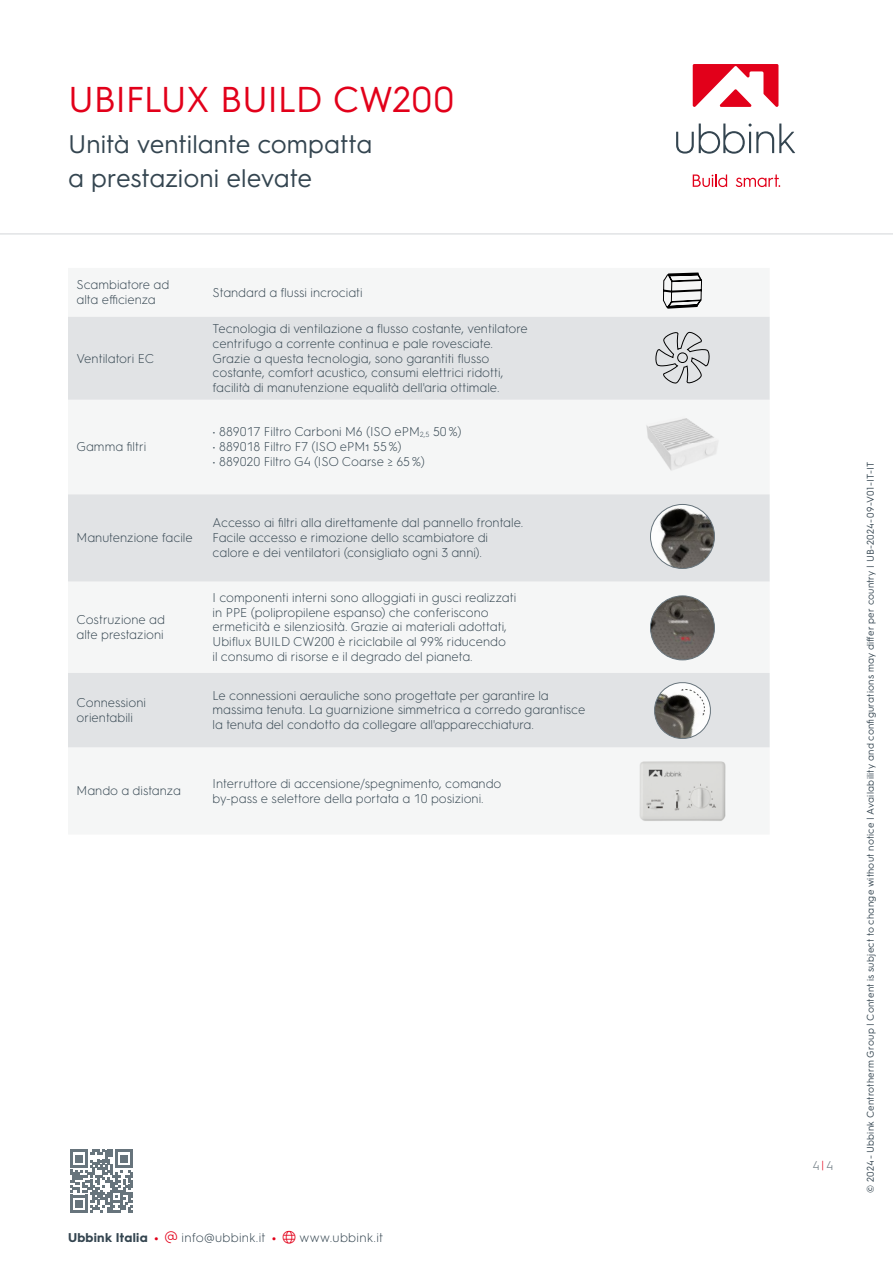
<style>
.page{position:relative;width:893px;height:1263px;background:#fff}
.page>*{position:absolute;margin:0;border:0;box-sizing:border-box;transform-origin:0 0}
.t1{font:36px "HGS3";letter-spacing:-.01em;color:#e2001a}
.t2{font:25.5px/34px "HGS3";letter-spacing:-.005em;color:#344550}
.t3{font:300 12.75px/14.9px "HGS3";color:#344550}
.t4{font:300 12.75px "HGS3";letter-spacing:.02em;color:#344550}
.t5{font:700 12.75px "HGS3";letter-spacing:.02em;color:#344550}
.t6{font:300 12.75px "HGS3";color:#67747c}
.t7{font:9.75px "HGS3";letter-spacing:.03em;color:#344550}
.s1{font-size:7.5px}
.s2{color:#e2001a}
.s3{font-weight:700;color:#e2001a}
</style>
<div class="page">
<svg style="left:676px;top:124px;width:119px;height:30px"></svg>
<svg style="left:693px;top:174px;width:34px;height:13px"></svg>
<svg style="left:736px;top:174px;width:44px;height:13px"></svg>
<svg style="left:693px;top:64px;width:85px;height:43px"></svg>
<hr style="left:0;top:233px;width:893px;height:2px;background:#e1e3e5">
<svg style="left:70px;top:1150px;width:63px;height:62px"></svg>
<svg style="left:68px;top:317px;width:702px;height:430px;fill:#e1e3e5"></svg>
<svg style="left:663px;top:273px;width:39px;height:35px"></svg>
<svg style="left:653px;top:330px;width:58px;height:56px;background:#c8cacb"></svg>
<img style="left:639px;top:400px;width:87px;height:87px">
<img style="left:650px;top:504px;width:64px;height:64px;border-radius:32px">
<div style="left:650px;top:504px;width:65px;height:65px;border:1px solid #67747c;border-radius:50%"></div>
<img style="left:650px;top:596px;width:64px;height:64px;border-radius:32px">
<div style="left:650px;top:596px;width:65px;height:64px;border:1px solid #67747c;border-radius:50%"></div>
<svg style="left:651px;top:679px;width:63px;height:62px"></svg>
<img style="left:639px;top:761px;width:87px;height:61px">
<h1 class="t1" style="left:68px;top:74px;width:388px">UBIFLUX BUILD CW200</h1>
<h2 class="t2" style="left:68px;top:125px;width:306px">Unità ventilante compatta a prestazioni elevate</h2>
<p class="t3" style="left:77px;top:277px;width:94px">Scambiatore ad alta efficienza</p>
<p class="t3" style="left:213px;top:284px;width:152px">Standard a flussi incrociati</p>
<p class="t3" style="left:77px;top:350px;width:79px">Ventilatori EC</p>
<p class="t3" style="left:77px;top:439px;width:71px">Gamma filtri</p>
<p class="t3" style="left:77px;top:530px;width:118px">Manutenzione facile</p>
<p class="t3" style="left:77px;top:611px;width:90px">Costruzione ad alte prestazioni</p>
<p class="t3" style="left:213px;top:320px;width:317px">Tecnologia di ventilazione a flusso costante, ventilatore centrifugo a corrente continua e pale rovesciate.<br>Grazie a questa tecnologia, sono garantiti flusso costante, comfort acustico, consumi elettrici ridotti, facilità di manutenzione equalità dell'aria ottimale.</p>
<p class="t3" style="left:213px;top:424px;width:250px">• 889017 Filtro Carboni M6 (ISO ePM<span class="s1">2,5</span> 50 %)</p>
<p class="t3" style="left:213px;top:439px;width:191px">• 889018 Filtro F7 (ISO ePM1 55 %)</p>
<p class="t3" style="left:213px;top:453px;width:214px">• 889020 Filtro G4 (ISO Coarse ≥ 65 %)</p>
<p class="t3" style="left:213px;top:515px;width:312px">Accesso ai filtri alla direttamente dal pannello frontale.<br>Facile accesso e rimozione dello scambiatore di calore e dei ventilatori (consigliato ogni 3 anni).</p>
<p class="t3" style="left:213px;top:589px;width:305px">I componenti interni sono alloggiati in gusci realizzati in PPE (polipropilene espanso) che conferiscono ermeticità e silenziosità. Grazie ai materiali adottati, Ubiflux BUILD CW200 è riciclabile al 99% riducendo<br>il consumo di risorse e il degrado del pianeta.</p>
<p class="t3" style="left:77px;top:694px;width:71px">Connessioni orientabili</p>
<p class="t3" style="left:213px;top:687px;width:374px">Le connessioni aerauliche sono progettate per garantire la massima tenuta. La guarnizione simmetrica a corredo garantisce la tenuta del condotto da collegare all'apparecchiatura.</p>
<p class="t3" style="left:77px;top:782px;width:106px">Mando a distanza</p>
<p class="t3" style="left:213px;top:775px;width:290px">Interruttore di accensione/spegnimento, comando by-pass e selettore della portata a 10 posizioni.</p>
<p class="t5" style="left:68px;top:1228px;width:92px">Ubbink Italia <span class="s2">•</span></p>
<p class="t4" style="left:182px;top:1228px;width:96px">info@ubbink.it <span class="s3">•</span></p>
<p class="t4" style="left:300px;top:1228px;width:85px">www.ubbink.it</p>
<p class="t6" style="left:812px;top:1157px;width:23px">4<span class="s2">|</span> 4</p>
<p class="t7" style="left:864px;top:1193px;width:732px;rotate:-90deg">© 2024 - Ubbink Centrotherm Group | Content is subject to change without notice | Availability and configurations may differ per country | UB-2024-09-V01-IT-IT</p>
</div>
